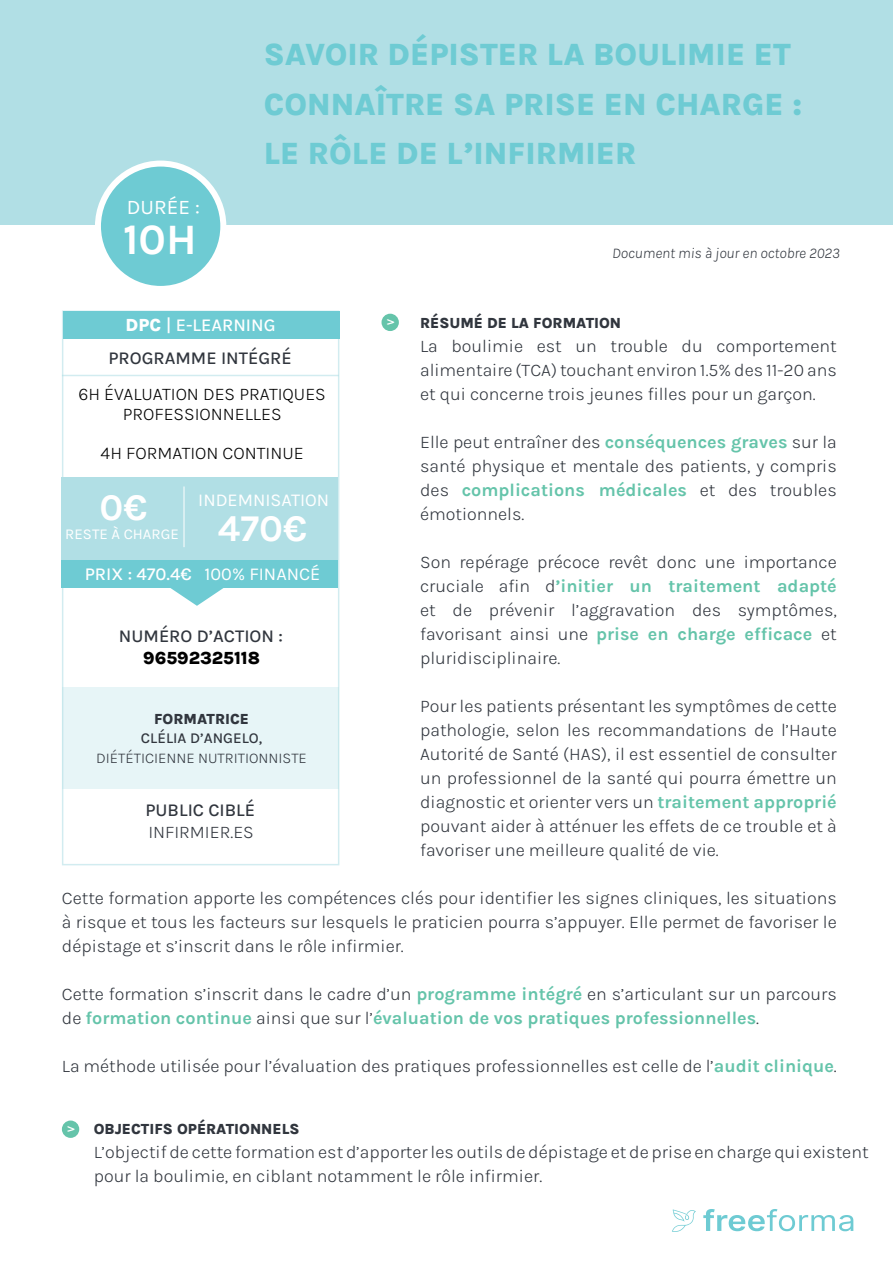
<style>
.page{position:relative;width:893px;height:1263px;background:#fff}
.page>*{position:absolute;margin:0;border:0;box-sizing:border-box;transform-origin:0 0}
.t1{font:700 43.5px "Karla";color:#fff}
.t2{font:700 37.8px "Karla";color:#fff}
.t3{font:800 31.5px/49.5px "Karla";color:#6ecbd3}
.t4{font:20.7px "Karla";color:#fff}
.t5{font:300 18px/24px "Karla";color:#31363e;text-align:justify}
.t6{font:300 18px "Karla";color:#000}
.t7{font:500 18px "Karla";color:#31363e}
.t8{font:500 18px "Karla";color:#fff}
.t9{font:18px "Karla";color:#fff}
.t10{font:800 18px "Karla";color:#000}
.t11{font:800 15px "Karla";color:#31363e}
.t12{font:italic 300 15px "Karla";color:#31363e}
.t13{font:300 15px "Karla";color:#31363e}
.t14{font:500 15px "Karla";color:#31363e}
.t15{font:15px "Karla";color:#fff}
.t16{font:700 9px "Comic Sans MS";color:#fff}
.s1{font-weight:800}
.s2{font-weight:700;color:#65c4aa}
</style>
<div class="page">
<svg style="left:703px;top:1209px;width:150px;height:22px"></svg>
<svg style="left:672px;top:1209px;width:24px;height:23px"></svg>
<div style="left:0;top:0;width:893px;height:225px;background:#b1dfe5"></div>
<div style="left:98px;top:164px;width:125px;height:125px;background:#6ecbd3;border-radius:50%"></div>
<div style="left:95px;top:161px;width:131px;height:131px;border:6px solid #fff;border-radius:50%"></div>
<div style="left:381px;top:314px;width:18px;height:17px;background:#65c4aa;border-radius:50%"></div>
<svg style="left:61px;top:310px;width:279px;height:556px"></svg>
<div style="left:62px;top:477px;width:276px;height:83px;background:#b1dfe5"></div>
<hr style="left:184px;top:486px;width:1px;height:61px;background:#fff">
<div style="left:63px;top:311px;width:276px;height:27px;background:#6ecbd3"></div>
<svg style="left:165px;top:587px;width:64px;height:19px"></svg>
<div style="left:62px;top:687px;width:276px;height:102px;background:#e7f5f7"></div>
<hr style="left:62px;top:375px;width:277px;height:1px;background:#b1dfe5">
<div style="left:62px;top:560px;width:276px;height:27px;background:#6ecbd3"></div>
<div style="left:62px;top:1120px;width:17px;height:18px;background:#65c4aa;border-radius:50%"></div>
<p class="t4" style="left:127px;top:196px;width:75px">DURÉE :</p>
<p class="t1" style="left:123px;top:210px;width:75px">10H</p>
<p class="t3" style="left:264px;top:28px;width:540px">SAVOIR DÉPISTER LA BOULIMIE ET<br>CONNAÎTRE SA PRISE EN CHARGE :</p>
<p class="t3" style="left:264px;top:127px;width:374px">LE RÔLE DE L’INFIRMIER</p>
<p class="t12" style="left:612px;top:244px;width:229px">Document mis à jour en octobre 2023</p>
<p class="t8" style="left:126px;top:313px;width:151px"><span class="s1">DPC</span> | E-LEARNING</p>
<p class="t7" style="left:108px;top:346px;width:185px">PROGRAMME INTÉGRÉ</p>
<p class="t6" style="left:78px;top:383px;width:249px">6H ÉVALUATION DES PRATIQUES</p>
<p class="t6" style="left:123px;top:403px;width:160px">PROFESSIONNELLES</p>
<p class="t6" style="left:101px;top:442px;width:204px">4H FORMATION CONTINUE</p>
<p class="t2" style="left:100px;top:482px;width:49px">0€</p>
<p class="t15" style="left:65px;top:526px;width:115px">RESTE À CHARGE</p>
<p class="t9" style="left:198px;top:490px;width:132px">INDEMNISATION</p>
<p class="t2" style="left:218px;top:503px;width:91px">470€</p>
<p class="t8" style="left:85px;top:562px;width:109px">PRIX : 470.4€</p>
<p class="t9" style="left:205px;top:564px;width:117px">100% FINANCÉ</p>
<p class="t7" style="left:119px;top:624px;width:165px">NUMÉRO D’ACTION :</p>
<p class="t10" style="left:143px;top:646px;width:118px">96592325118</p>
<p class="t11" style="left:154px;top:708px;width:97px">FORMATRICE</p>
<p class="t14" style="left:141px;top:728px;width:123px">CLÉLIA D’ANGELO,</p>
<p class="t13" style="left:96px;top:748px;width:212px">DIÉTÉTICIENNE NUTRITIONNISTE</p>
<p class="t7" style="left:145px;top:798px;width:111px">PUBLIC CIBLÉ</p>
<p class="t5" style="left:148px;top:819px;width:107px">INFIRMIER.ES</p>
<p class="t16" style="left:384px;top:325px;width:8px;rotate:-90deg">V</p>
<p class="t11" style="left:420px;top:312px;width:203px">RÉSUMÉ DE LA FORMATION</p>
<p class="t5" style="left:420px;top:333px;width:418px">La boulimie est un trouble du comportement alimentaire (TCA) touchant environ 1.5% des 11-20 ans et qui concerne trois jeunes filles pour un garçon.</p>
<p class="t5" style="left:420px;top:429px;width:418px">Elle peut entraîner des <span class="s2">conséquences graves</span> sur la santé physique et mentale des patients, y compris des <span class="s2">complications médicales</span> et des troubles émotionnels.</p>
<p class="t5" style="left:420px;top:549px;width:418px">Son repérage précoce revêt donc une importance cruciale afin d<span class="s2">’initier un traitement adapté </span>et de prévenir l’aggravation des symptômes, favorisant ainsi une <span class="s2">prise en charge efficace</span> et pluridisciplinaire.</p>
<p class="t5" style="left:420px;top:693px;width:418px">Pour les patients présentant les symptômes de cette pathologie, selon les recommandations de l’Haute Autorité de Santé (HAS), il est essentiel de consulter un professionnel de la santé qui pourra émettre un diagnostic et orienter vers un <span class="s2">traitement approprié </span>pouvant aider à atténuer les effets de ce trouble et à favoriser une meilleure qualité de vie.</p>
<p class="t5" style="left:62px;top:886px;width:776px">Cette formation apporte les compétences clés pour identifier les signes cliniques, les situations à risque et tous les facteurs sur lesquels le praticien pourra s’appuyer. Elle permet de favoriser le dépistage et s’inscrit dans le rôle infirmier.</p>
<p class="t5" style="left:62px;top:982px;width:776px">Cette formation s’inscrit dans le cadre d’un <span class="s2">programme intégré</span> en s’articulant sur un parcours de <span class="s2">formation continue</span> ainsi que sur l’<span class="s2">évaluation de vos pratiques professionnelles</span>.</p>
<p class="t5" style="left:62px;top:1054px;width:776px">La méthode utilisée pour l’évaluation des pratiques professionnelles est celle de l’<span class="s2">audit clinique</span>.</p>
<p class="t16" style="left:65px;top:1132px;width:8px;rotate:-90deg">V</p>
<p class="t11" style="left:94px;top:1119px;width:207px">OBJECTIFS OPÉRATIONNELS</p>
<p class="t5" style="left:94px;top:1140px;width:776px">L’objectif de cette formation est d’apporter les outils de dépistage et de prise en charge qui existent pour la boulimie, en ciblant notamment le rôle infirmier.</p>
</div>
